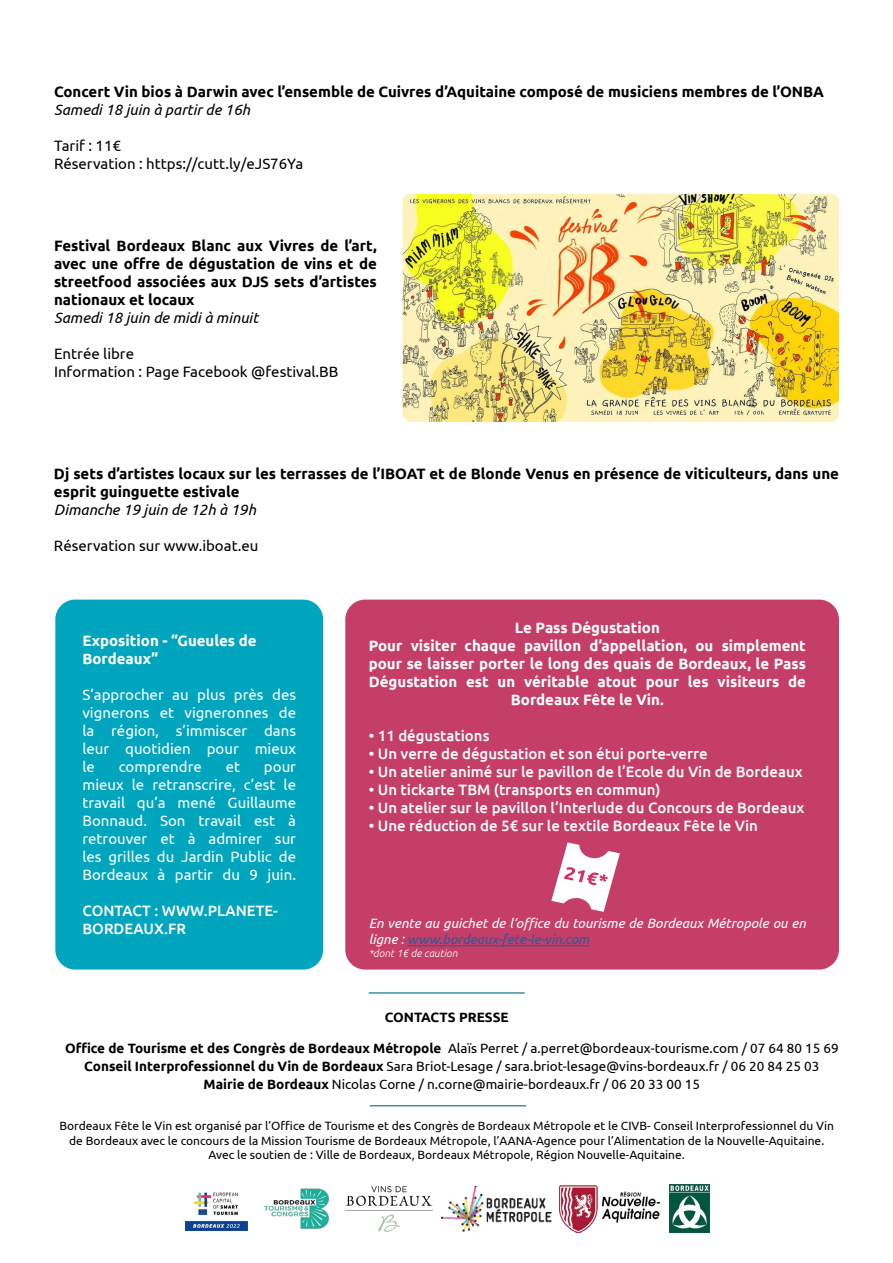
<style>
.page{position:relative;width:893px;height:1263px;background:#fff}
.page>*{position:absolute;margin:0;border:0;box-sizing:border-box;transform-origin:0 0}
.t1{font:700 15px/18px "Ubuntu";color:#000;text-align:justify}
.t2{font:500 15px/18px "Ubuntu";color:#fff}
.t3{font:15px/18px "Ubuntu";color:#fff;text-align:justify}
.t4{font:700 15px/18px "Ubuntu";color:#fff;text-align:center}
.t5{font:15px/18px "Ubuntu";color:#000}
.t6{font:italic 15px "Ubuntu";color:#000}
.t7{font:13.5px/18px "Ubuntu";color:#000;text-align:center}
.t8{font:italic 13.5px/16.2px "Ubuntu";color:#fff}
.t9{font:700 13.5px "Ubuntu";color:#000}
.t10{font:12px/14.4px "Ubuntu";color:#000;text-align:center}
.t11{font:italic 300 10.5px "Ubuntu";color:#fff}
.s1{color:#275b9b}
.s2{font-weight:700}
</style>
<div class="page">
<img style="left:345px;top:1186px;width:87px;height:45px">
<img style="left:559px;top:1185px;width:100px;height:47px">
<img style="left:670px;top:1185px;width:39px;height:48px">
<img style="left:442px;top:1186px;width:109px;height:45px">
<img style="left:264px;top:1188px;width:65px;height:41px">
<img style="left:185px;top:1192px;width:63px;height:39px">
<hr style="left:369px;top:992px;width:156px;height:2px;background:#3a91a3">
<hr style="left:370px;top:1105px;width:156px;height:1px;background:#3a91a3">
<img style="left:403px;top:194px;width:436px;height:228px">
<div style="left:345px;top:600px;width:494px;height:369px;background:#c53e67;border-radius:20px"></div>
<hr style="left:407px;top:945px;width:182px;height:1px;background:#275b9b">
<svg style="left:551px;top:842px;width:69px;height:70px"></svg>
<div style="left:55px;top:600px;width:268px;height:369px;background:#01a5bd;border-radius:20px"></div>
<p class="t1" style="left:54px;top:83px;width:771px">Concert Vin bios à Darwin avec l’ensemble de Cuivres d’Aquitaine composé de musiciens membres de l’ONBA</p>
<p class="t6" style="left:54px;top:101px;width:198px">Samedi 18 juin à partir de 16h</p>
<p class="t5" style="left:54px;top:137px;width:251px">Tarif : 11€<br>Réservation : https://cutt.ly/eJS76Ya</p>
<p class="t1" style="left:54px;top:236px;width:324px">Festival Bordeaux Blanc aux Vivres de l’art, avec une offre de dégustation de vins et de streetfood associées aux DJS sets d’artistes nationaux et locaux</p>
<p class="t6" style="left:54px;top:308px;width:206px">Samedi 18 juin de midi à minuit</p>
<p class="t5" style="left:54px;top:344px;width:286px">Entrée libre<br>Information : Page Facebook @festival.BB</p>
<p class="t1" style="left:54px;top:465px;width:786px">Dj sets d’artistes locaux sur les terrasses de l’IBOAT et de Blonde Venus en présence de viticulteurs, dans une esprit guinguette estivale</p>
<p class="t6" style="left:54px;top:501px;width:203px">Dimanche 19 juin de 12h à 19h</p>
<p class="t5" style="left:54px;top:536px;width:206px">Réservation sur www.iboat.eu</p>
<p class="t4" style="left:82px;top:632px;width:176px;text-align:left">Exposition - “Gueules de<br>Bordeaux”</p>
<p class="t3" style="left:82px;top:686px;width:215px">S’approcher au plus près des vignerons et vigneronnes de la région, s’immiscer dans leur quotidien pour mieux le</p>
<p class="t3" style="left:119px;top:758px;width:85px">comprendre</p>
<p class="t3" style="left:226px;top:758px;width:16px">et</p>
<p class="t3" style="left:82px;top:758px;width:215px;text-indent:182px">pour mieux le retranscrire, c’est le travail qu’a mené Guillaume Bonnaud. Son travail est à retrouver et à admirer sur les grilles du Jardin Public de Bordeaux à partir du 9 juin.</p>
<p class="t2" style="left:82px;top:901px;width:197px">CONTACT : WWW.PLANETE-<br>BORDEAUX.FR</p>
<p class="t4" style="left:369px;top:618px;width:439px">Le Pass Dégustation<br>Pour visiter chaque pavillon d’appellation, ou simplement pour se laisser porter le long des quais de Bordeaux, le Pass Dégustation est un véritable atout pour les visiteurs de Bordeaux Fête le Vin.</p>
<p class="t2" style="left:369px;top:726px;width:122px">• 11 dégustations</p>
<p class="t2" style="left:369px;top:744px;width:341px">• Un verre de dégustation et son étui porte-verre</p>
<p class="t2" style="left:369px;top:762px;width:435px">• Un atelier animé sur le pavillon de l’Ecole du Vin de Bordeaux</p>
<p class="t2" style="left:369px;top:780px;width:293px">• Un tickarte TBM (transports en commun)</p>
<p class="t2" style="left:369px;top:798px;width:437px">• Un atelier sur le pavillon l’Interlude du Concours de Bordeaux</p>
<p class="t2" style="left:369px;top:816px;width:391px">• Une réduction de 5€ sur le textile Bordeaux Fête le Vin</p>
<p class="t8" style="left:369px;top:914px;width:439px">En vente au guichet de l’office du tourisme de Bordeaux Métropole ou en ligne : <span class="s1">www.bordeaux-fete-le-vin.com</span></p>
<p class="t11" style="left:369px;top:947px;width:90px">*dont 1€ de caution</p>
<p class="t9" style="left:385px;top:1009px;width:126px">CONTACTS PRESSE</p>
<p class="t7" style="left:65px;top:1039px;width:775px"><span class="s2">Office de Tourisme et des Congrès de Bordeaux Métropole</span> Alaïs Perret / a.perret@bordeaux-tourisme.com / 07 64 80 15 69<br><span class="s2">Conseil Interprofessionnel du Vin de Bordeaux</span> Sara Briot-Lesage / sara.briot-lesage@vins-bordeaux.fr / 06 20 84 25 03<br><span class="s2">Mairie de Bordeaux</span> Nicolas Corne / n.corne@mairie-bordeaux.fr / 06 20 33 00 15</p>
<p class="t10" style="left:59px;top:1118px;width:776px">Bordeaux Fête le Vin est organisé par l’Office de Tourisme et des Congrès de Bordeaux Métropole et le CIVB- Conseil Interprofessionnel du Vin de Bordeaux avec le concours de la Mission Tourisme de Bordeaux Métropole, l’AANA-Agence pour l’Alimentation de la Nouvelle-Aquitaine.<br>Avec le soutien de : Ville de Bordeaux, Bordeaux Métropole, Région Nouvelle-Aquitaine.</p>
</div>
